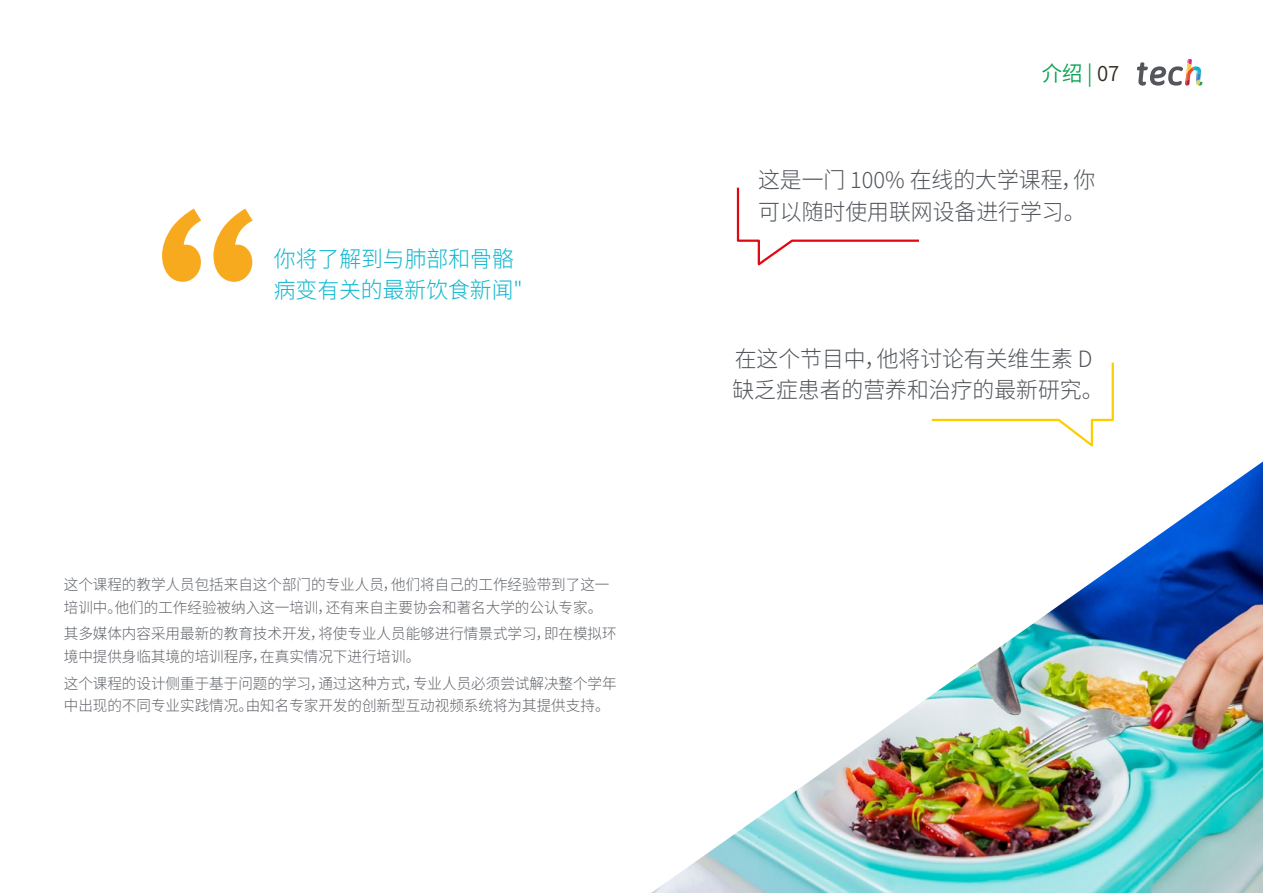
<style>
.page{position:relative;width:1263px;height:893px;background:#fff}
.page>*{position:absolute;margin:0;border:0;box-sizing:border-box;transform-origin:0 0}
.t1{font:300 22.5px/31.5px "Source Han Sans CN";color:#52555b}
.t2{font:300 22.5px/31.5px "Source Han Sans CN";color:#0fb6cf}
.t3{font:21px "Source Han Sans CN";color:#04a14d}
.t4{font:300 15px/22.5px "Source Han Sans CN";color:#61646a}
.s1{color:#312e20}
</style>
<div class="page">
<svg style="left:162px;top:209px;width:91px;height:73px"></svg>
<svg style="left:931px;top:362px;width:183px;height:85px"></svg>
<img style="left:651px;top:461px;width:612px;height:432px">
<svg style="left:736px;top:187px;width:183px;height:79px"></svg>
<svg style="left:1137px;top:59px;width:65px;height:27px"></svg>
<h1 class="t2" style="left:274px;top:243px;width:250px">你将了解到与肺部和骨骼病变有关的最新饮食新闻"</h1>
<p class="t4" style="left:64px;top:574px;width:547px">这个课程的教学人员包括来自这个部门的专业人员，他们将自己的工作经验带到了这一培训中。他们的工作经验被纳入这一培训，还有来自主要协会和著名大学的公认专家。</p>
<p class="t4" style="left:64px;top:623px;width:554px">其多媒体内容采用最新的教育技术开发，将使专业人员能够进行情景式学习，即在模拟环境中提供身临其境的培训程序，在真实情况下进行培训。</p>
<p class="t4" style="left:64px;top:672px;width:554px">这个课程的设计侧重于基于问题的学习，通过这种方式，专业人员必须尝试解决整个学年中出现的不同专业实践情况。由知名专家开发的创新型互动视频系统将为其提供支持。</p>
<h2 class="t3" style="left:1042px;top:61px;width:79px">介绍 | <span class="s1">07</span></h2>
<h1 class="t1" style="left:758px;top:165px;width:339px">这是一门 100% 在线的大学课程，你可以随时使用联网设备进行学习。</h1>
<h1 class="t1" style="left:732px;top:343px;width:373px">在这个节目中，他将讨论有关维生素 D缺乏症患者的营养和治疗的最新研究。</h1>
</div>
